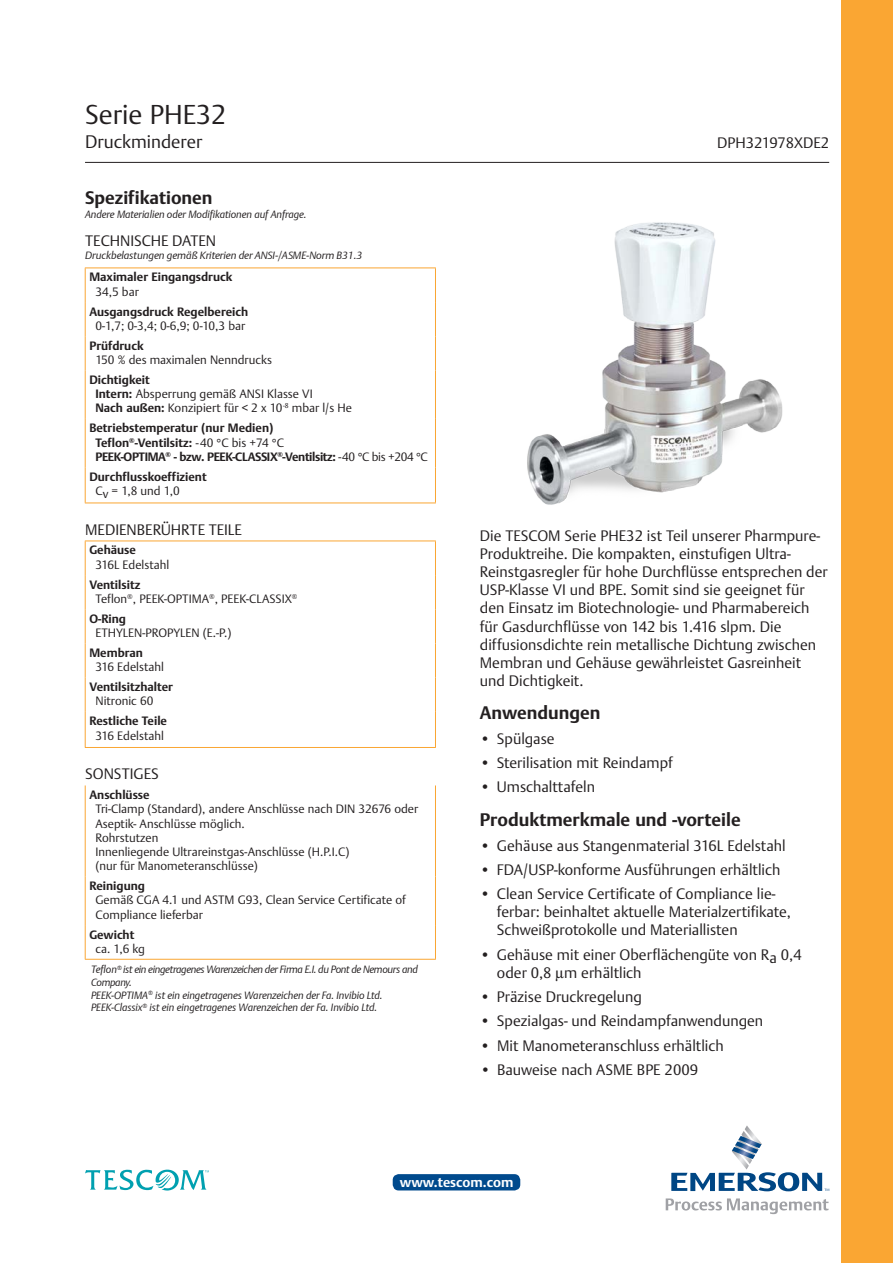
<style>
.page{position:relative;width:893px;height:1263px;background:#fff}
.page>*{position:absolute;margin:0;border:0;box-sizing:border-box;transform-origin:0 0}
.t1{font:300 27px "DTL Argo T";color:#231f20}
.t2{font:700 18px "DTL Argo T";color:#231f20}
.t3{font:300 18px "DTL Argo T";color:#231f20}
.t4{font:300 15px/18px "DTL Argo T";color:#231f20}
.t5{font:700 13.5px "DTL Argo T";color:#fff}
.t6{font:300 12px/14.2px "DTL Argo T";color:#231f20}
.t7{font:700 12px/14.2px "DTL Argo T";color:#231f20}
.t8{font:italic 10.5px/12.6px "DTL Argo T Light";letter-spacing:-.005em;color:#231f20}
.s1{font-weight:700}
.s2{font-weight:300}
</style>
<div class="page">
<div style="left:842px;top:0;width:51px;height:1263px;background:#faa633"></div>
<hr style="left:85px;top:162px;width:744px;height:1px;background:#231f20">
<hr style="left:85px;top:268px;width:351px;height:1px;background:#faa633">
<hr style="left:85px;top:268px;width:1px;height:34px;background:#faa633">
<hr style="left:435px;top:268px;width:1px;height:34px;background:#faa633">
<hr style="left:85px;top:302px;width:1px;height:34px;background:#faa633">
<hr style="left:435px;top:302px;width:1px;height:34px;background:#faa633">
<hr style="left:85px;top:336px;width:1px;height:34px;background:#faa633">
<hr style="left:435px;top:336px;width:1px;height:34px;background:#faa633">
<hr style="left:85px;top:370px;width:1px;height:49px;background:#faa633">
<hr style="left:435px;top:370px;width:1px;height:49px;background:#faa633">
<hr style="left:85px;top:419px;width:1px;height:48px;background:#faa633">
<hr style="left:435px;top:419px;width:1px;height:48px;background:#faa633">
<hr style="left:85px;top:467px;width:1px;height:36px;background:#faa633">
<hr style="left:435px;top:467px;width:1px;height:36px;background:#faa633">
<hr style="left:85px;top:503px;width:351px;height:1px;background:#faa633">
<hr style="left:85px;top:541px;width:351px;height:1px;background:#faa633">
<hr style="left:85px;top:541px;width:1px;height:34px;background:#faa633">
<hr style="left:435px;top:541px;width:1px;height:34px;background:#faa633">
<hr style="left:85px;top:575px;width:1px;height:34px;background:#faa633">
<hr style="left:435px;top:575px;width:1px;height:34px;background:#faa633">
<hr style="left:85px;top:609px;width:1px;height:34px;background:#faa633">
<hr style="left:435px;top:609px;width:1px;height:34px;background:#faa633">
<hr style="left:85px;top:643px;width:1px;height:35px;background:#faa633">
<hr style="left:435px;top:643px;width:1px;height:35px;background:#faa633">
<hr style="left:85px;top:678px;width:1px;height:34px;background:#faa633">
<hr style="left:435px;top:678px;width:1px;height:34px;background:#faa633">
<hr style="left:85px;top:712px;width:1px;height:35px;background:#faa633">
<hr style="left:435px;top:712px;width:1px;height:35px;background:#faa633">
<hr style="left:85px;top:747px;width:351px;height:1px;background:#faa633">
<hr style="left:85px;top:785px;width:1px;height:92px;background:#faa633">
<hr style="left:435px;top:785px;width:1px;height:92px;background:#faa633">
<hr style="left:85px;top:877px;width:1px;height:48px;background:#faa633">
<hr style="left:435px;top:877px;width:1px;height:48px;background:#faa633">
<hr style="left:85px;top:925px;width:1px;height:34px;background:#faa633">
<hr style="left:435px;top:925px;width:1px;height:34px;background:#faa633">
<hr style="left:85px;top:959px;width:351px;height:1px;background:#faa633">
<img style="left:527px;top:222px;width:256px;height:283px">
<svg style="left:671px;top:1125px;width:158px;height:66px"></svg>
<svg style="left:666px;top:1198px;width:162px;height:16px"></svg>
<svg style="left:85px;top:1170px;width:124px;height:20px"></svg>
<div style="left:393px;top:1174px;width:127px;height:16px;background:#004a8d;border-radius:6px"></div>
<h1 class="t1" style="left:85px;top:98px;width:143px">Serie PHE32</h1>
<p class="t3" style="left:85px;top:131px;width:119px">Druckminderer</p>
<p class="t4" style="left:717px;top:133px;width:113px">DPH321978XDE2</p>
<p class="t2" style="left:85px;top:187px;width:129px">Spezifikationen</p>
<p class="t8" style="left:85px;top:207px;width:223px">Andere Materialien oder Modifikationen auf Anfrage.</p>
<p class="t4" style="left:85px;top:231px;width:132px">TECHNISCHE DATEN</p>
<p class="t8" style="left:85px;top:249px;width:279px">Druckbelastungen gemäß Kriterien der ANSI-/ASME-Norm B31.3</p>
<p class="t7" style="left:89px;top:270px;width:145px">Maximaler Eingangsdruck</p>
<p class="t6" style="left:95px;top:284px;width:45px">34,5 bar</p>
<p class="t7" style="left:89px;top:304px;width:160px">Ausgangsdruck Regelbereich</p>
<p class="t6" style="left:95px;top:318px;width:151px">0-1,7; 0-3,4; 0-6,9; 0-10,3 bar</p>
<p class="t7" style="left:89px;top:338px;width:56px">Prüfdruck</p>
<p class="t6" style="left:95px;top:353px;width:178px">150 % des maximalen Nenndrucks</p>
<p class="t6" style="left:95px;top:372px;width:258px;text-indent:-6px"><span class="s1">Dichtigkeit<br>Intern:</span> Absperrung gemäß ANSI Klasse VI<br><span class="s1">Nach außen:</span> Konzipiert für &lt; 2 x 10<sup>-8</sup> mbar l/s He</p>
<p class="t7" style="left:95px;top:421px;width:334px;text-indent:-6px">Betriebstemperatur (nur Medien)<br>Teflon<sup>®</sup>-Ventilsitz: <span class="s2">-40 °C bis +74 °C<br></span>PEEK-OPTIMA<sup>®</sup> - bzw. PEEK-CLASSIX<sup>®</sup>-Ventilsitz: <span class="s2">-40 °C bis +204 °C</span></p>
<p class="t7" style="left:89px;top:469px;width:119px">Durchflusskoeffizient</p>
<p class="t6" style="left:95px;top:484px;width:86px">Cv = 1,8 und 1,0</p>
<p class="t4" style="left:85px;top:520px;width:158px">MEDIENBERÜHRTE TEILE</p>
<p class="t7" style="left:89px;top:543px;width:48px">Gehäuse</p>
<p class="t6" style="left:95px;top:557px;width:75px">316L Edelstahl</p>
<p class="t6" style="left:95px;top:577px;width:168px;text-indent:-6px"><span class="s1">Ventilsitz<br></span>Teflon<sup>®</sup>, PEEK-OPTIMA<sup>®</sup>, PEEK-Classi</p>
<p class="t6" style="left:285px;top:591px;width:14px">x<sup>®</sup></p>
<p class="t7" style="left:89px;top:611px;width:38px">O-Ring</p>
<p class="t6" style="left:95px;top:626px;width:92px">Ethylen-Propylen</p>
<p class="t6" style="left:203px;top:626px;width:30px">(E.-P.)</p>
<p class="t7" style="left:89px;top:645px;width:55px">Membran</p>
<p class="t6" style="left:95px;top:660px;width:70px">316 Edelstahl</p>
<p class="t7" style="left:89px;top:680px;width:85px">Ventilsitzhalter</p>
<p class="t6" style="left:95px;top:694px;width:59px">Nitronic 60</p>
<p class="t7" style="left:89px;top:714px;width:79px">Restliche Teile</p>
<p class="t6" style="left:95px;top:728px;width:70px">316 Edelstahl</p>
<p class="t4" style="left:85px;top:765px;width:75px">SONSTIGES</p>
<p class="t7" style="left:89px;top:787px;width:62px">Anschlüsse</p>
<p class="t6" style="left:95px;top:802px;width:324px">Tri-Clamp (Standard), andere Anschlüsse nach DIN 32676 oder Aseptik- Anschlüsse möglich.<br>Rohrstutzen<br>Innenliegende Ultrareinstgas-Anschlüsse (H.P.I.C)<br>(nur für Manometeranschlüsse)</p>
<p class="t7" style="left:89px;top:879px;width:57px">Reinigung</p>
<p class="t6" style="left:95px;top:893px;width:312px">Gemäß CGA 4.1 und ASTM G93, Clean Service Certificate of<br>Compliance lieferbar</p>
<p class="t7" style="left:89px;top:927px;width:46px">Gewicht</p>
<p class="t6" style="left:95px;top:941px;width:51px">ca. 1,6 kg</p>
<p class="t8" style="left:91px;top:963px;width:328px">Teflon<sup>®</sup> ist ein eingetragenes Warenzeichen der Firma E.I. du Pont de Nemours and Company.<br>PEEK-OPTIMA<sup>®</sup> ist ein eingetragenes Warenzeichen der Fa. Invibio Ltd.<br>PEEK-Classix<sup>®</sup> ist ein eingetragenes Warenzeichen der Fa. Invibio Ltd.</p>
<p class="t4" style="left:480px;top:527px;width:349px">Die TESCOM Serie PHE32 ist Teil unserer Pharmpure-Produktreihe. Die kompakten, einstufigen Ultra-Reinstgasregler für hohe Durchflüsse entsprechen der USP-Klasse VI und BPE. Somit sind sie geeignet für den Einsatz im Biotechnologie- und Pharmabereich für Gasdurchflüsse von 142 bis 1.416 slpm. Die diffusionsdichte rein metallische Dichtung zwischen Membran und Gehäuse gewährleistet Gasreinheit und Dichtigkeit.</p>
<p class="t2" style="left:480px;top:702px;width:122px">Anwendungen</p>
<p class="t4" style="left:480px;top:729px;width:76px">• Spülgase</p>
<p class="t4" style="left:480px;top:753px;width:194px">• Sterilisation mit Reindampf</p>
<p class="t4" style="left:480px;top:778px;width:117px">• Umschalttafeln</p>
<p class="t2" style="left:480px;top:809px;width:262px">Produktmerkmale und -vorteile</p>
<p class="t4" style="left:480px;top:836px;width:307px">• Gehäuse aus Stangenmaterial 316L Edelstahl</p>
<p class="t4" style="left:480px;top:860px;width:302px">• FDA/USP-konforme Ausführungen erhältlich</p>
<p class="t4" style="left:497px;top:885px;width:296px;text-indent:-17px">• Clean Service Certificate of Compliance lie&shy;ferbar: beinhaltet aktuelle Materialzertifikate,<br>Schweißprotokolle und Materiallisten</p>
<p class="t4" style="left:497px;top:945px;width:306px;text-indent:-17px">• Gehäuse mit einer Oberflächengüte von Ra 0,4 oder 0,8 µm erhältlich</p>
<p class="t4" style="left:480px;top:988px;width:163px">• Präzise Druckregelung</p>
<p class="t4" style="left:480px;top:1012px;width:285px">• Spezialgas- und Reindampfanwendungen</p>
<p class="t4" style="left:480px;top:1036px;width:245px">• Mit Manometeranschluss erhältlich</p>
<p class="t4" style="left:480px;top:1061px;width:220px">• Bauweise nach ASME BPE 2009</p>
<p class="t5" style="left:400px;top:1174px;width:115px">www.tescom.com</p>
</div>
